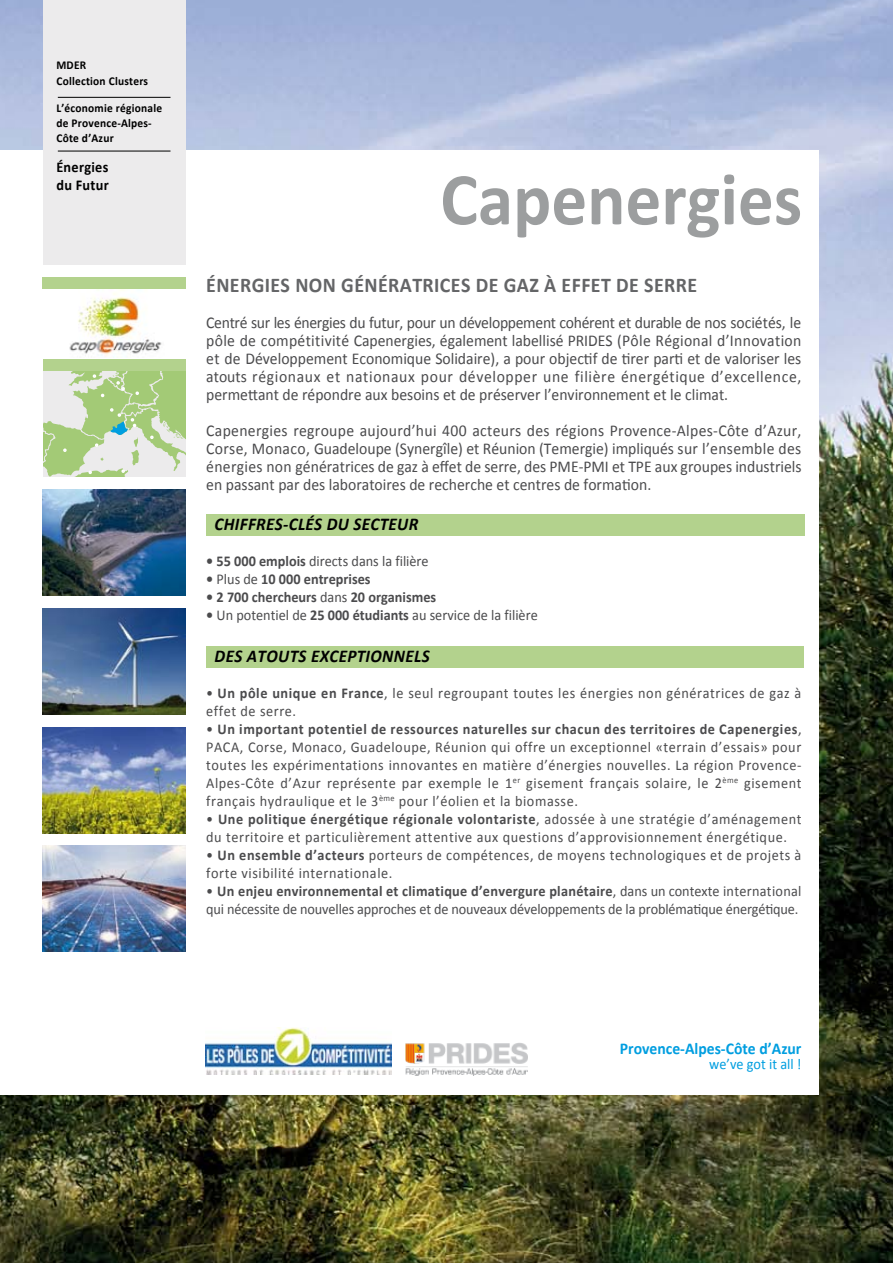
<style>
.page{position:relative;width:893px;height:1263px;background:#fff}
.page>*{position:absolute;margin:0;border:0;box-sizing:border-box;transform-origin:0 0}
.t1{font:700 75px "Calibri";color:#9c9e9f;scale:.95 1}
.t2{font:700 21px "Calibri";letter-spacing:.02em;color:#646567;scale:.95 1}
.t3{font:italic 700 18px "Calibri";letter-spacing:.02em;color:#000;scale:.95 1}
.t4{font:16.5px/18px "Calibri";color:#4b4b4d;text-align:justify;scale:.95 1}
.t5{font:700 16.5px "Calibri";color:#009ee0;scale:.95 1}
.t6{font:15px/18px "Calibri";letter-spacing:.04em;color:#4b4b4d;scale:.95 1}
.t7{font:15px/18px "Calibri";letter-spacing:-.01em;color:#4b4b4d;scale:.95 1}
.t8{font:15px "Calibri";color:#4b4b4d;scale:.95 1}
.t9{font:700 15px "Calibri";color:#4b4b4d;scale:.95 1}
.t10{font:700 15px/18px "Calibri";letter-spacing:.02em;color:#000;scale:.95 1}
.t11{font:15px "Calibri";color:#009ee0;scale:.95 1}
.t12{font:700 12px/15px "Calibri";letter-spacing:.02em;color:#000;scale:.95 1}
.s1{font-weight:700}
.s2{font-weight:400}
</style>
<div class="page">
<img style="left:0;top:0;width:893px;height:1263px">
<div style="left:0;top:151px;width:819px;height:944px;background:#fff"></div>
<img style="left:405px;top:1043px;width:123px;height:32px">
<img style="left:206px;top:1028px;width:186px;height:46px">
<div style="left:206px;top:514px;width:599px;height:21px;background:#b3d28d"></div>
<div style="left:206px;top:646px;width:598px;height:22px;background:#b3d28d"></div>
<svg style="left:43px;top:371px;width:142px;height:106px"></svg>
<div style="left:43px;top:0;width:143px;height:264px;background:#ecebec"></div>
<hr style="left:58px;top:97px;width:113px;height:1px;background:#000">
<hr style="left:58px;top:151px;width:113px;height:1px;background:#000">
<img style="left:43px;top:845px;width:142px;height:107px">
<img style="left:43px;top:727px;width:142px;height:107px">
<img style="left:43px;top:608px;width:142px;height:107px">
<img style="left:43px;top:489px;width:142px;height:106px">
<img style="left:69px;top:289px;width:93px;height:67px">
<div style="left:43px;top:360px;width:142px;height:11px;background:#b3d28d"></div>
<div style="left:43px;top:277px;width:143px;height:11px;background:#b3d28d"></div>
<p class="t12" style="left:56px;top:56px;width:98px;line-height:16.5px">MDER<br>Collection Clusters</p>
<p class="t12" style="left:56px;top:100px;width:113px">L’économie régionale de Provence-Alpes-<br>Côte d’Azur</p>
<p class="t10" style="left:56px;top:157px;width:57px">Énergies du Futur</p>
<h1 class="t1" style="left:440px;top:153px;width:382px">Capenergies</h1>
<h2 class="t2" style="left:206px;top:272px;width:518px">ÉNERGIES NON GÉNÉRATRICES DE GAZ À EFFET DE SERRE</h2>
<p class="t4" style="left:206px;top:313px;width:628px">Centré sur les énergies du futur, pour un développement cohérent et durable de nos sociétés, le pôle de compétitivité Capenergies, également labellisé PRIDES (Pôle Régional d’Innovation et de Développement Economique Solidaire), a pour objectif de tirer parti et de valoriser les atouts régionaux et nationaux pour développer une filière énergétique d’excellence, permettant de répondre aux besoins et de préserver l’environnement et le climat.</p>
<p class="t4" style="left:206px;top:421px;width:628px">Capenergies regroupe aujourd’hui 400 acteurs des régions Provence-Alpes-Côte d’Azur, Corse, Monaco, Guadeloupe (Synergîle) et Réunion (Temergie) impliqués sur l’ensemble des énergies non génératrices de gaz à effet de serre, des PME-PMI et TPE aux groupes industriels en passant par des laboratoires de recherche et centres de formation.</p>
<p class="t3" style="left:215px;top:513px;width:216px">CHIFFRES-CLÉS DU SECTEUR</p>
<p class="t8" style="left:206px;top:552px;width:236px"><span class="s1">• 55 000 emplois</span> directs dans la filière</p>
<p class="t9" style="left:206px;top:570px;width:174px">• <span class="s2">Plus de</span> 10 000 entreprises</p>
<p class="t9" style="left:206px;top:588px;width:244px">• 2 700 chercheurs <span class="s2">dans</span> 20 organismes</p>
<p class="t8" style="left:206px;top:606px;width:351px"><span class="s1">•</span> Un potentiel de <span class="s1">25 000 étudiants</span> au service de la filière</p>
<p class="t3" style="left:215px;top:645px;width:228px">DES ATOUTS EXCEPTIONNELS</p>
<p class="t6" style="left:206px;top:684px;width:628px">• <span class="s1">Un pôle unique en France</span>, le seul regroupant toutes les énergies non génératrices de gaz à effet de serre.</p>
<p class="t6" style="left:206px;top:720px;width:628px;text-align:justify">• <span class="s1">Un important potentiel de ressources naturelles sur chacun des territoires de Capenergies</span>, PACA, Corse, Monaco, Guadeloupe, Réunion qui offre un exceptionnel «terrain d’essais» pour toutes les expérimentations innovantes en matière d’énergies nouvelles. La région Provence-Alpes-Côte d’Azur représente par exemple le 1<sup>er</sup> gisement français solaire, le 2<sup>ème</sup> gisement français hydraulique et le 3<sup>ème</sup> pour l’éolien et la biomasse.</p>
<p class="t6" style="left:206px;top:810px;width:628px">• <span class="s1">Une politique énergétique régionale volontariste</span>, adossée à une stratégie d’aménagement du territoire et particulièrement attentive aux questions d’approvisionnement énergétique.</p>
<p class="t6" style="left:206px;top:846px;width:628px">• <span class="s1">Un ensemble d’acteurs</span> porteurs de compétences, de moyens technologiques et de projets à forte visibilité internationale.</p>
<p class="t7" style="left:206px;top:882px;width:628px">• <span class="s1">Un enjeu environnemental et climatique d’envergure planétaire</span>, dans un contexte international qui nécessite de nouvelles approches et de nouveaux développements de la problématique énergétique.</p>
<p class="t5" style="left:620px;top:1038px;width:193px">Provence-Alpes-Côte d’Azur</p>
<p class="t11" style="left:709px;top:1054px;width:99px">we’ve got it all !</p>
</div>
